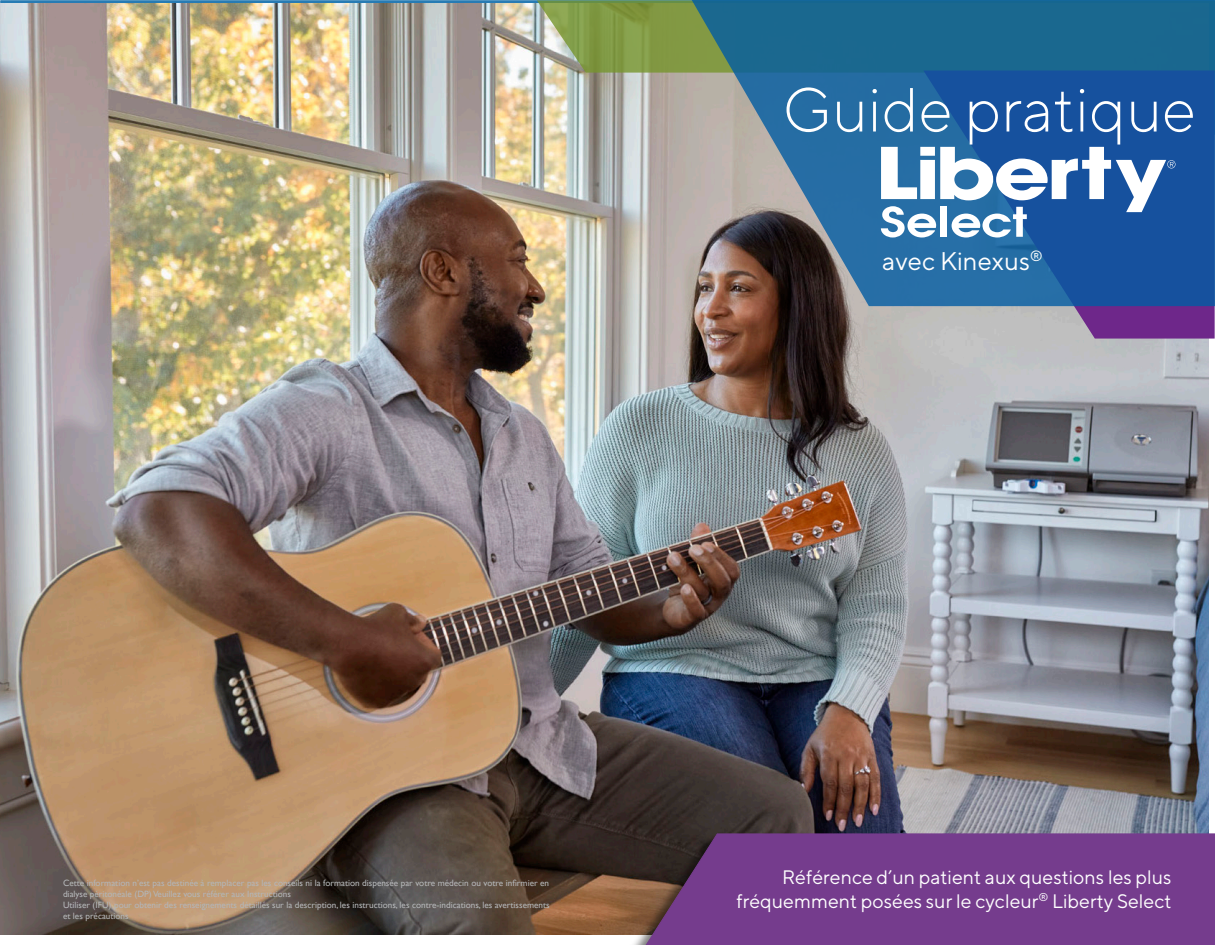
<style>
.page{position:relative;width:1215px;height:945px;background:#fff}
.page>*{position:absolute;margin:0;border:0;box-sizing:border-box;transform-origin:0 0}
.t1{font:300 62.1px "TT Norms";color:#fff}
.t2{font:25.5px "TT Norms";color:#fff}
.t3{font:19.5px/23.4px "TT Norms";color:#fff;text-align:right}
.t4{font:9.15px/10.9px "Gill Sans";color:#b3b5b7}
</style>
<div class="page">
<img style="left:0;top:3px;width:1209px;height:932px">
<img style="left:496px;top:830px;width:719px;height:115px">
<svg style="left:645px;top:834px;width:570px;height:111px;background:#713b85"></svg>
<svg style="left:537px;top:0;width:91px;height:73px;background:#91a566"></svg>
<svg style="left:923px;top:306px;width:292px;height:33px;background:#9a7ba7"></svg>
<svg style="left:628px;top:0;width:587px;height:306px;background:#427194"></svg>
<svg style="left:881px;top:147px;width:294px;height:91px"></svg>
<h1 class="t1" style="left:783px;top:72px;width:415px">Guide pratique</h1>
<h2 class="t2" style="left:882px;top:245px;width:162px">avec Kinexus<sup>®</sup></h2>
<p class="t4" style="left:63px;top:878px;width:488px">Cette information n’est pas destinée à remplacer pas les conseils ni la formation dispensée par votre médecin ou votre infirmier en dialyse péritonéale (DP) Veuillez vous référer aux Instructions<br>Utiliser (IFU) pour obtenir des renseignements détaillés sur la description, les instructions, les contre-indications, les avertissements et les précautions</p>
<h3 class="t3" style="left:736px;top:865px;width:437px">Référence d’un patient aux questions les plus fréquemment posées sur le cycleur<sup>®</sup> Liberty Select</h3>
</div>
